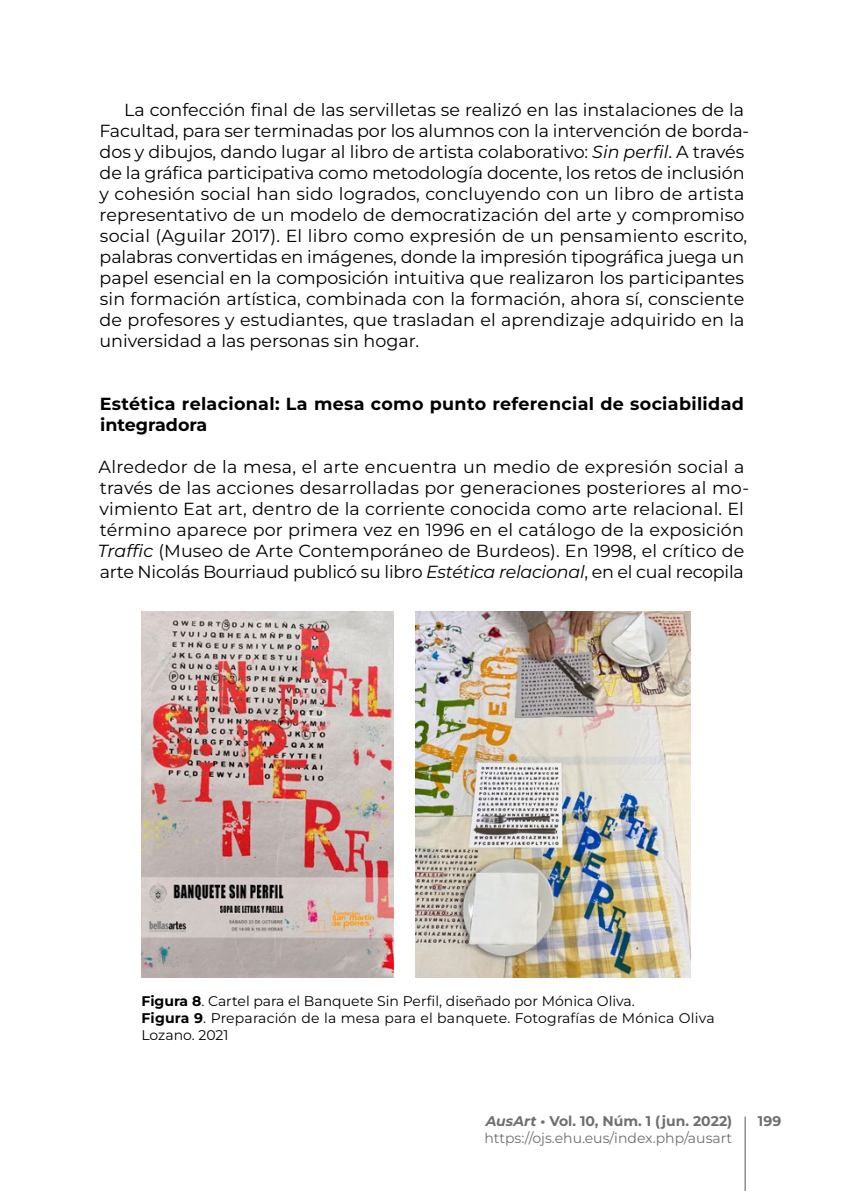
<style>
.page{position:relative;width:844px;height:1191px;background:#fff}
.page>*{position:absolute;margin:0;border:0;box-sizing:border-box;transform-origin:0 0}
.t1{font:17.5px/21px "Montserrat";color:#000}
.t2{font:700 17.5px/21px "Montserrat";letter-spacing:.02em;color:#000}
.t3{font:14px/16.8px "Montserrat";color:#000}
.t4{font:14px "Montserrat";color:#706f6f}
.t5{font:700 14px "Montserrat";color:#706f6f}
.s1{font-style:italic}
.s2{font-weight:700}
</style>
<div class="page">
<hr style="left:744px;top:1116px;width:1px;height:75px;background:#575756">
<img style="left:141px;top:611px;width:252px;height:366px">
<img style="left:415px;top:611px;width:275px;height:366px">
<p class="t1" style="left:99px;top:99px;width:651px;text-indent:25px">La confección final de las servilletas se realizó en las instalaciones de la Facultad, para ser terminadas por los alumnos con la intervención de borda&shy;dos y dibujos, dando lugar al libro de artista colaborativo: <span class="s1">Sin perfil</span>. A través de la gráfica participativa como metodología docente, los retos de inclusión y cohesión social han sido logrados, concluyendo con un libro de artista representativo de un modelo de democratización del arte y compromiso social (Aguilar 2017). El libro como expresión de un pensamiento escrito, palabras convertidas en imágenes, donde la impresión tipográfica juega un papel esencial en la composición intuitiva que realizaron los participantes sin formación artística, combinada con la formación, ahora sí, consciente de profesores y estudiantes, que trasladan el aprendizaje adquirido en la universidad a las personas sin hogar.</p>
<p class="t2" style="left:100px;top:393px;width:645px">Estética relacional: La mesa como punto referencial de sociabilidad integradora</p>
<p class="t1" style="left:98px;top:456px;width:652px">Alrededor de la mesa, el arte encuentra un medio de expresión social a través de las acciones desarrolladas por generaciones posteriores al mo&shy;vimiento Eat art, dentro de la corriente conocida como arte relacional. El término aparece por primera vez en 1996 en el catálogo de la exposición <span class="s1">Traffic</span> (Museo de Arte Contemporáneo de Burdeos). En 1998, el crítico de arte Nicolás Bourriaud publicó su libro <span class="s1">Estética relacional</span>, en el cual recopila</p>
<p class="t3" style="left:141px;top:992px;width:574px"><span class="s2">Figura 8</span>. Cartel para el Banquete Sin Perfil, diseñado por Mónica Oliva.<br><span class="s2">Figura 9</span>. Preparación de la mesa para el banquete. Fotografías de Mónica Oliva<br>Lozano. 2021</p>
<p class="t5" style="left:485px;top:1112px;width:248px"><span class="s1">AusArt</span> • Vol. 10, Núm. 1 (jun. 2022)</p>
<p class="t5" style="left:757px;top:1112px;width:25px">199</p>
<p class="t4" style="left:484px;top:1128px;width:249px">https://ojs.ehu.eus/index.php/ausart</p>
</div>
